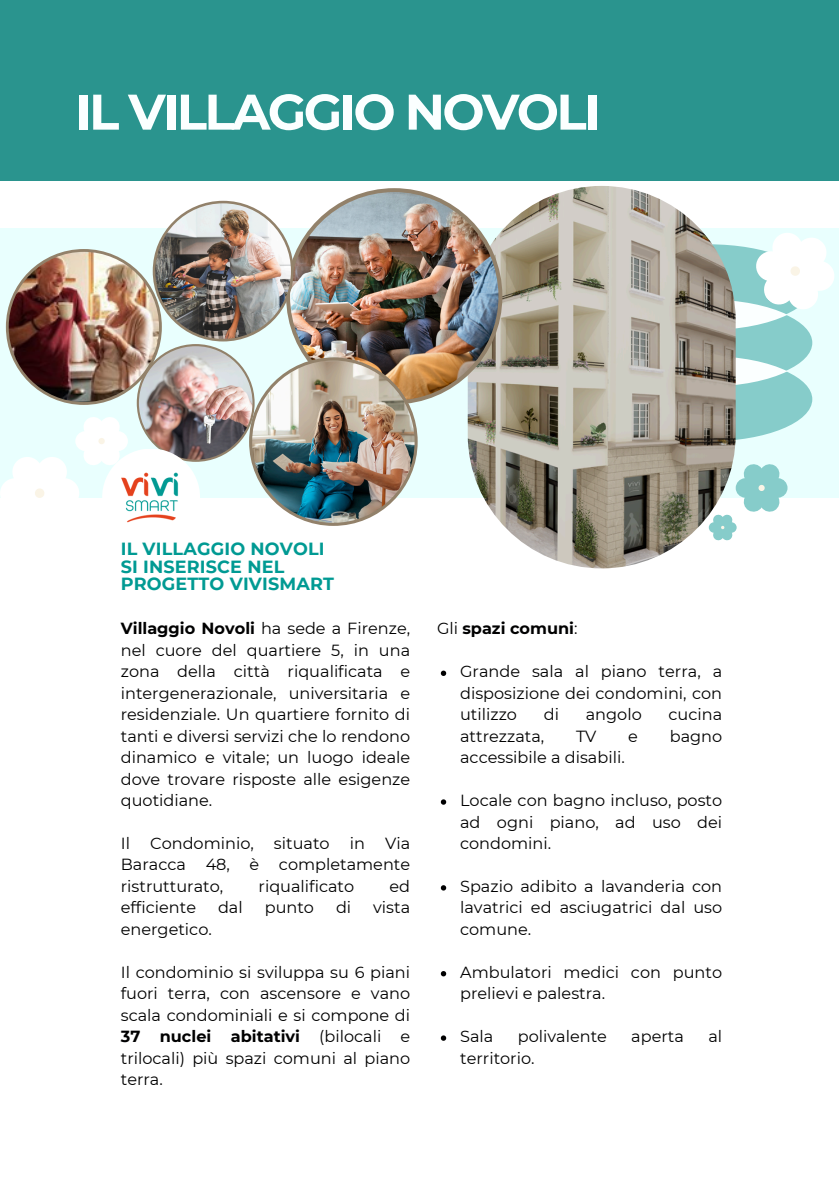
<style>
.page{position:relative;width:839px;height:1191px;background:#fff}
.page>*{position:absolute;margin:0;border:0;box-sizing:border-box;transform-origin:0 0}
.t1{font:700 50px "Montserrat";letter-spacing:-.05em;color:#fbffff}
.t2{font:700 17.6px/17.6px "Montserrat";letter-spacing:.01em;color:#009a93}
.t3{font:16px/21.4px "Montserrat";color:#000001;text-align:justify}
.t4{font:700 16px "Montserrat";color:#000001}
.s1{font-weight:700}
.s2{font-weight:400}
</style>
<div class="page">
<div style="left:0;top:228px;width:838px;height:270px;background:#e9fffe"></div>
<svg style="left:441px;top:671px;width:5px;height:5px"></svg>
<svg style="left:441px;top:799px;width:5px;height:6px"></svg>
<svg style="left:441px;top:885px;width:5px;height:6px"></svg>
<svg style="left:441px;top:971px;width:5px;height:5px"></svg>
<svg style="left:441px;top:1035px;width:5px;height:6px"></svg>
<div style="left:0;top:0;width:838px;height:180px;background:#2a948e"></div>
<svg style="left:712px;top:244px;width:100px;height:197px;fill:#86ccca"></svg>
<svg style="left:630px;top:300px;width:157px;height:30px"></svg>
<svg style="left:630px;top:356px;width:157px;height:30px"></svg>
<img style="left:467px;top:186px;width:268px;height:382px;border-radius:134px">
<img style="left:343px;top:188px;width:159px;height:216px">
<img style="left:0;top:201px;width:417px;height:325px">
<svg style="left:740px;top:233px;width:94px;height:93px"></svg>
<svg style="left:708px;top:463px;width:79px;height:78px"></svg>
<p class="t1" style="left:75px;top:81px;width:526px">IL VILLAGGIO NOVOLI</p>
<p class="t2" style="left:121px;top:540px;width:215px">IL VILLAGGIO NOVOLI<br>SI INSERISCE NEL<br>PROGETTO VIVISMART</p>
<h1 class="t3" style="left:121px;top:618px;width:291px"><span class="s1">Villaggio Novoli</span> ha sede a Firenze, nel cuore del quartiere 5, in una zona della città riqualificata e intergenerazionale, universitaria e residenziale. Un quartiere fornito di tanti e diversi servizi che lo rendono dinamico e vitale; un luogo ideale dove trovare risposte alle esigenze quotidiane.</h1>
<p class="t3" style="left:121px;top:833px;width:291px">Il Condominio, situato in Via Baracca 48, è completamente ristrutturato,</p>
<p class="t3" style="left:258px;top:875px;width:97px">riqualificato</p>
<p class="t3" style="left:389px;top:875px;width:22px">ed</p>
<p class="t3" style="left:121px;top:897px;width:77px">efficiente</p>
<p class="t3" style="left:218px;top:897px;width:26px">dal</p>
<p class="t3" style="left:265px;top:897px;width:51px">punto</p>
<p class="t3" style="left:336px;top:897px;width:17px">di</p>
<p class="t3" style="left:373px;top:897px;width:38px">vista</p>
<p class="t3" style="left:121px;top:918px;width:92px">energetico.</p>
<p class="t3" style="left:121px;top:961px;width:291px">Il condominio si sviluppa su 6 piani fuori terra, con ascensore e vano scala condominiali e si compone di <span class="s1">37 nuclei abitativi</span> (bilocali e trilocali) più spazi comuni al piano terra.</p>
<p class="t4" style="left:437px;top:619px;width:142px"><span class="s2">Gli</span> spazi comuni<span class="s2">:</span></p>
<p class="t3" style="left:460px;top:661px;width:263px">Grande sala al piano terra, a disposizione dei condomini, con utilizzo</p>
<p class="t3" style="left:543px;top:704px;width:17px">di</p>
<p class="t3" style="left:585px;top:704px;width:57px">angolo</p>
<p class="t3" style="left:668px;top:704px;width:55px">cucina</p>
<p class="t3" style="left:460px;top:725px;width:86px">attrezzata,</p>
<p class="t3" style="left:576px;top:725px;width:22px">TV</p>
<p class="t3" style="left:628px;top:725px;width:11px">e</p>
<p class="t3" style="left:669px;top:725px;width:54px">bagno</p>
<p class="t3" style="left:460px;top:747px;width:166px">accessibile a disabili.</p>
<p class="t3" style="left:460px;top:790px;width:263px">Locale con bagno incluso, posto ad ogni piano, ad uso dei condomini.</p>
<p class="t3" style="left:460px;top:875px;width:263px">Spazio adibito a lavanderia con lavatrici ed asciugatrici dal uso comune.</p>
<p class="t3" style="left:460px;top:961px;width:263px">Ambulatori medici con punto prelievi e palestra.</p>
<p class="t3" style="left:460px;top:1026px;width:35px">Sala</p>
<p class="t3" style="left:517px;top:1026px;width:91px">polivalente</p>
<p class="t3" style="left:631px;top:1026px;width:54px">aperta</p>
<p class="t3" style="left:708px;top:1026px;width:15px">al</p>
<p class="t3" style="left:460px;top:1047px;width:76px">territorio.</p>
</div>
